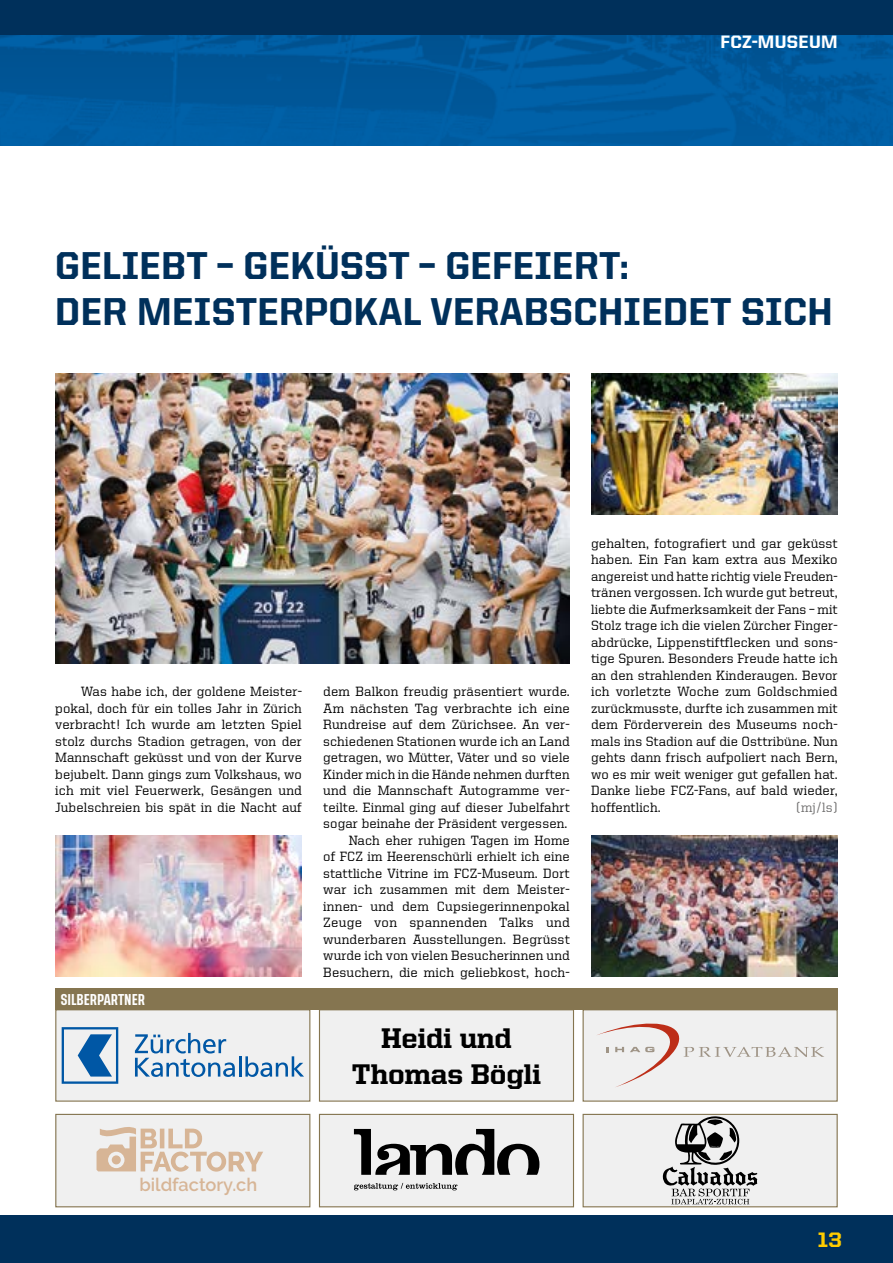
<style>
.page{position:relative;width:893px;height:1263px;background:#fff}
.page>*{position:absolute;margin:0;border:0;box-sizing:border-box;transform-origin:0 0}
.t1{font:800 39px/46.8px "United Sans Reg";letter-spacing:.01em;color:#00305b}
.t2{font:800 28.5px/36px "United Serif Reg";letter-spacing:-.005em;color:#000;text-align:center}
.t3{font:800 21px "United Serif Reg";color:#fc0}
.t4{font:600 18.15px "Raleway";color:#d7b596}
.t5{font:800 18px "United Sans Reg";letter-spacing:.02em;color:#fff}
.t6{font:500 13.5px/16.5px "United Serif Reg";letter-spacing:.01em;color:#000;text-align:justify}
.t7{font:500 13.5px "United Serif Reg";color:#706f6f}
.t8{font:500 11.55px "Tusker Grotesk 6500";color:#fff}
.t9{font:500 8.1px "Tusker Grotesk 6500";color:#fff}
</style>
<div class="page">
<div style="left:0;top:1216px;width:893px;height:47px;background:#00305b"></div>
<img style="left:0;top:34px;width:893px;height:111px">
<div style="left:0;top:0;width:893px;height:34px;background:#00305b"></div>
<div style="left:56px;top:1010px;width:254px;height:91px;background:#f0f0f0"></div>
<svg style="left:62px;top:1027px;width:56px;height:57px"></svg>
<svg style="left:135px;top:1033px;width:100px;height:44px"></svg>
<hr style="left:239px;top:1056px;width:2px;height:20px;background:#0057a5">
<svg style="left:245px;top:1056px;width:59px;height:21px"></svg>
<div style="left:55px;top:1009px;width:255px;height:93px;border:1px solid #857550"></div>
<div style="left:56px;top:1114px;width:254px;height:93px;background:#f0f0f0"></div>
<svg style="left:97px;top:1127px;width:166px;height:44px"></svg>
<div style="left:55px;top:1114px;width:255px;height:93px;border:1px solid #857550"></div>
<div style="left:319px;top:1010px;width:254px;height:91px;background:#f0f0f0"></div>
<div style="left:319px;top:1009px;width:255px;height:93px;border:1px solid #857550"></div>
<div style="left:319px;top:1114px;width:254px;height:93px;background:#f0f0f0"></div>
<svg style="left:354px;top:1129px;width:185px;height:46px"></svg>
<svg style="left:354px;top:1183px;width:103px;height:7px"></svg>
<div style="left:319px;top:1114px;width:255px;height:93px;border:1px solid #857550"></div>
<div style="left:583px;top:1010px;width:254px;height:91px;background:#f0f0f0"></div>
<svg style="left:597px;top:1023px;width:227px;height:64px"></svg>
<div style="left:583px;top:1009px;width:255px;height:93px;border:1px solid #857550"></div>
<div style="left:583px;top:1114px;width:254px;height:93px;background:#f0f0f0"></div>
<svg style="left:663px;top:1116px;width:94px;height:88px"></svg>
<div style="left:583px;top:1114px;width:255px;height:93px;border:1px solid #857550"></div>
<div style="left:55px;top:988px;width:783px;height:22px;background:#857550"></div>
<img style="left:55px;top:373px;width:515px;height:290px">
<img style="left:55px;top:835px;width:247px;height:142px">
<img style="left:591px;top:373px;width:247px;height:142px">
<img style="left:591px;top:835px;width:247px;height:142px">
<h3 class="t5" style="left:721px;top:32px;width:119px">FCZ-MUSEUM</h3>
<h1 class="t1" style="left:55px;top:241px;width:779px">GELIEBT – GEKÜSST – GEFEIERT:<br>DER MEISTERPOKAL VERABSCHIEDET SICH</h1>
<p class="t6" style="left:55px;top:683px;width:248px;text-indent:26px">Was habe ich, der goldene Meister&shy;pokal, doch für ein tolles Jahr in Zürich verbracht! Ich wurde am letzten Spiel stolz durchs Stadion getragen, von der Mannschaft geküsst und von der Kurve bejubelt. Dann gings zum Volkshaus, wo ich mit viel Feuerwerk, Gesängen und Jubelschreien bis spät in die Nacht auf</p>
<p class="t6" style="left:323px;top:683px;width:248px;text-align:right">dem Balkon freudig präsentiert wurde.<br>Am nächsten Tag verbrachte ich eine Rundreise auf dem Zürichsee. An ver&shy;schiedenen Stationen wurde ich an Land getragen, wo Mütter, Väter und so viele Kinder mich in die Hände nehmen durften und die Mannschaft Autogramme ver&shy;teilte. Einmal ging auf dieser Jubelfahrt sogar beinahe der Präsident vergessen.<br>Nach eher ruhigen Tagen im Home<br>of FCZ im Heerenschürli erhielt ich eine stattliche Vitrine im FCZ-Museum. Dort war ich zusammen mit dem Meister&shy;innen- und dem Cupsiegerinnenpokal Zeuge von spannenden Talks und wunderbaren Ausstellungen. Begrüsst wurde ich von vielen Besucherinnen und Besuchern, die mich geliebkost, hoch-</p>
<p class="t8" style="left:60px;top:992px;width:86px">SILBERPARTNER</p>
<p class="t9" style="left:59px;top:998px;width:73px">PREMIUM PARTNER</p>
<h2 class="t2" style="left:352px;top:1020px;width:191px">Heidi und<br>Thomas Bögli</h2>
<p class="t6" style="left:591px;top:534px;width:248px">gehalten, fotografiert und gar geküsst haben. Ein Fan kam extra aus Mexiko angereist und hatte richtig viele Freuden&shy;tränen vergossen. Ich wurde gut betreut, liebte die Aufmerksamkeit der Fans – mit Stolz trage ich die vielen Zürcher Finger&shy;abdrücke, Lippenstiftflecken und sons&shy;tige Spuren. Besonders Freude hatte ich an den strahlenden Kinderaugen. Bevor ich vorletzte Woche zum Goldschmied zurückmusste, durfte ich zusammen mit dem Förderverein des Museums noch&shy;mals ins Stadion auf die Osttribüne. Nun gehts dann frisch aufpoliert nach Bern, wo es mir weit weniger gut gefallen hat.<br>Danke liebe FCZ-Fans, auf bald wieder, hoffentlich.</p>
<p class="t7" style="left:796px;top:800px;width:43px">(mj/ls)</p>
<h3 class="t4" style="left:139px;top:1174px;width:119px">bildfactory.ch</h3>
<h3 class="t3" style="left:818px;top:1228px;width:25px">13</h3>
</div>
